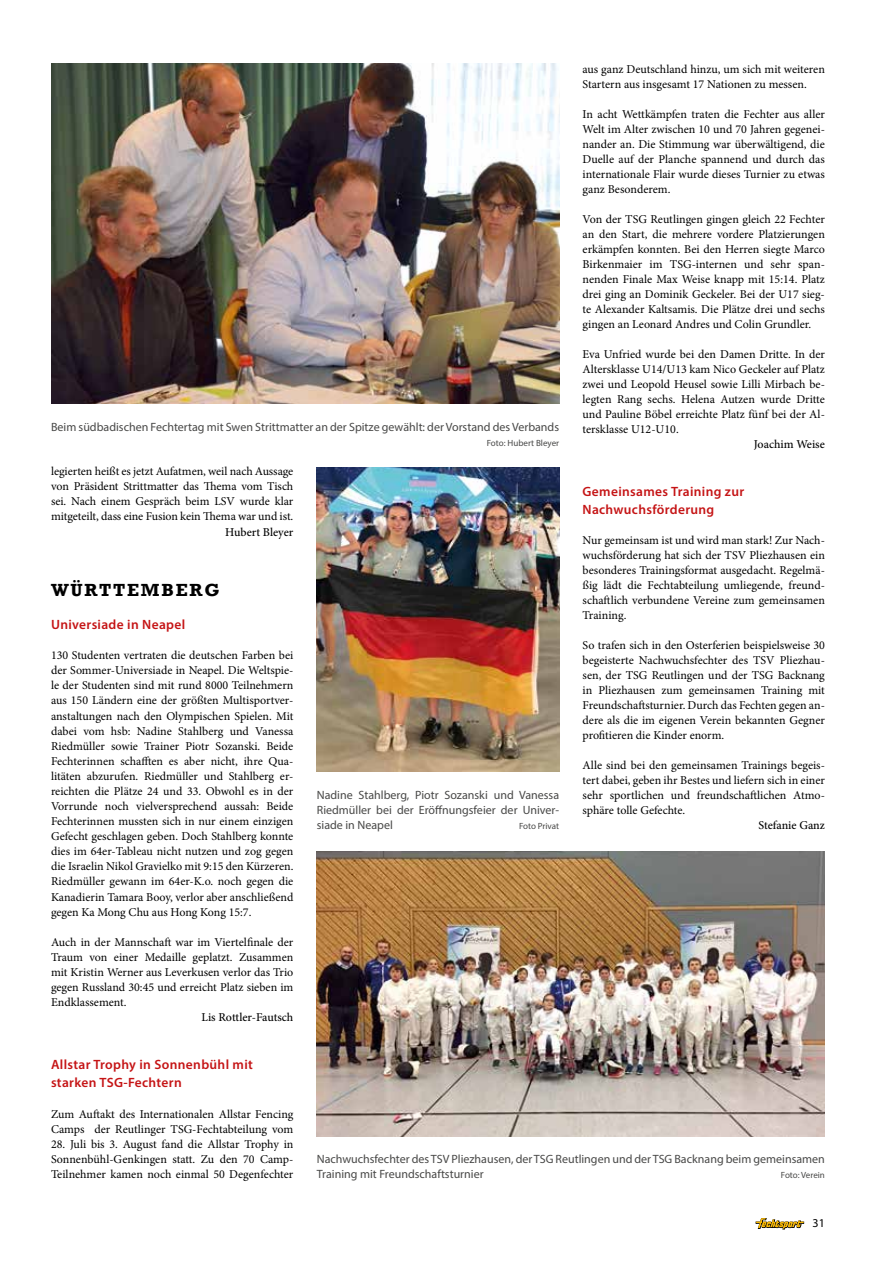
<style>
.page{position:relative;width:893px;height:1263px;background:#fff}
.page>*{position:absolute;margin:0;border:0;box-sizing:border-box;transform-origin:0 0}
.t1{font:700 18px "Rockwell";letter-spacing:.1em;color:#000}
.t2{font:600 13.5px/18.1px "Myriad Pro";letter-spacing:.025em;color:#c51415}
.t3{font:12px/15px "Minion Pro";color:#000;text-align:justify}
.t4{font:12px/15px "Myriad Pro";color:#484847;text-align:justify}
.t5{font:500 12px "Minion Pro";color:#000}
.t6{font:12px "Myriad Pro";color:#000}
.t7{font:9px "Myriad Pro";color:#484847}
</style>
<div class="page">
<svg style="left:756px;top:1218px;width:48px;height:11px"></svg>
<img style="left:317px;top:468px;width:242px;height:304px">
<img style="left:317px;top:851px;width:508px;height:285px">
<img style="left:51px;top:64px;width:508px;height:340px">
<p class="t3" style="left:583px;top:61px;width:244px">aus ganz Deutschland hinzu, um sich mit weiteren<br>Startern aus insgesamt 17 Nationen zu messen.</p>
<p class="t3" style="left:583px;top:106px;width:244px">In acht Wettkämpfen traten die Fechter aus aller Welt im Alter zwischen 10 und 70 Jahren gegenei&shy;nander an. Die Stimmung war überwältigend, die Duelle auf der Planche spannend und durch das internationale Flair wurde dieses Turnier zu etwas ganz Besonderem.</p>
<p class="t3" style="left:583px;top:211px;width:244px">Von der TSG Reutlingen gingen gleich 22 Fechter an den Start, die mehrere vordere Platzierungen erkämpfen konnten. Bei den Herren siegte Marco Birkenmaier im TSG-internen und sehr span&shy;nenden Finale Max Weise knapp mit 15:14. Platz drei ging an Dominik Geckeler. Bei der U17 sieg&shy;te Alexander Kaltsamis. Die Plätze drei und sechs gingen an Leonard Andres und Colin Grundler.</p>
<p class="t3" style="left:583px;top:346px;width:244px">Eva Unfried wurde bei den Damen Dritte. In der Altersklasse U14/U13 kam Nico Geckeler auf Platz zwei und Leopold Heusel sowie Lilli Mirbach be&shy;legten Rang sechs. Helena Autzen wurde Dritte und Pauline Böbel erreichte Platz fünf bei der Al&shy;tersklasse U12-U10.</p>
<p class="t5" style="left:754px;top:436px;width:73px">Joachim Weise</p>
<p class="t2" style="left:583px;top:482px;width:163px">Gemeinsames Training zur<br>Nachwuchsförderung</p>
<p class="t3" style="left:583px;top:532px;width:244px">Nur gemeinsam ist und wird man stark! Zur Nach&shy;wuchsförderung hat sich der TSV Pliezhausen ein besonderes Trainingsformat ausgedacht. Regelmä&shy;ßig lädt die Fechtabteilung umliegende, freund&shy;schaftlich verbundene Vereine zum gemeinsamen Training.</p>
<p class="t3" style="left:583px;top:637px;width:244px">So trafen sich in den Osterferien beispielsweise 30 begeisterte Nachwuchsfechter des TSV Pliezhau&shy;sen, der TSG Reutlingen und der TSG Backnang in Pliezhausen zum gemeinsamen Training mit Freundschaftsturnier. Durch das Fechten gegen an&shy;dere als die im eigenen Verein bekannten Gegner profitieren die Kinder enorm.</p>
<p class="t3" style="left:583px;top:757px;width:244px">Alle sind bei den gemeinsamen Trainings begeis&shy;tert dabei, geben ihr Bestes und liefern sich in einer sehr sportlichen und freundschaftlichen Atmo&shy;sphäre tolle Gefechte.</p>
<p class="t5" style="left:758px;top:817px;width:68px">Stefanie Ganz</p>
<p class="t4" style="left:51px;top:419px;width:510px">Beim südbadischen Fechtertag mit Swen Strittmatter an der Spitze gewählt: der Vorstand des Verbands</p>
<p class="t7" style="left:487px;top:437px;width:74px">Foto: Hubert Bleyer</p>
<p class="t3" style="left:51px;top:464px;width:244px">legierten heißt es jetzt Aufatmen, weil nach Aussage von Präsident Strittmatter das Thema vom Tisch sei. Nach einem Gespräch beim LSV wurde klar mitgeteilt, dass eine Fusion kein Thema war und ist.</p>
<p class="t5" style="left:225px;top:524px;width:70px">Hubert Bleyer</p>
<h1 class="t1" style="left:51px;top:579px;width:170px">WÜRTTEMBERG</h1>
<p class="t2" style="left:51px;top:615px;width:136px">Universiade in Neapel</p>
<p class="t3" style="left:51px;top:648px;width:244px">130 Studenten vertraten die deutschen Farben bei der Sommer-Universiade in Neapel. Die Weltspie&shy;le der Studenten sind mit rund 8000 Teilnehmern aus 150 Ländern eine der größten Multisportver&shy;anstaltungen nach den Olympischen Spielen. Mit dabei vom hsb: Nadine Stahlberg und Vanessa Riedmüller sowie Trainer Piotr Sozanski. Beide Fechterinnen schafften es aber nicht, ihre Qua&shy;litäten abzurufen. Riedmüller und Stahlberg er&shy;reichten die Plätze 24 und 33. Obwohl es in der Vorrunde noch vielversprechend aussah: Beide Fechterinnen mussten sich in nur einem einzigen Gefecht geschlagen geben. Doch Stahlberg konnte dies im 64er-Tableau nicht nutzen und zog gegen die Israelin Nikol Gravielko mit 9:15 den Kürzeren.<br>Riedmüller gewann im 64er-K.o. noch gegen die Kanadierin Tamara Booy, verlor aber anschließend gegen Ka Mong Chu aus Hong Kong 15:7.</p>
<p class="t3" style="left:51px;top:934px;width:244px">Auch in der Mannschaft war im Viertelfinale der Traum von einer Medaille geplatzt. Zusammen mit Kristin Werner aus Leverkusen verlor das Trio gegen Russland 30:45 und erreicht Platz sieben im Endklassement.</p>
<p class="t5" style="left:201px;top:1009px;width:93px">Lis Rottler-Fautsch</p>
<p class="t2" style="left:51px;top:1055px;width:203px">Allstar Trophy in Sonnenbühl mit starken TSG-Fechtern</p>
<p class="t3" style="left:51px;top:1106px;width:244px">Zum Auftakt des Internationalen Allstar Fencing<br>Camps der Reutlinger TSG-Fechtabteilung vom</p>
<p class="t3" style="left:51px;top:1136px;width:244px">28. Juli bis 3. August fand die Allstar Trophy in Sonnenbühl-Genkingen statt. Zu den 70 Camp-Teilnehmer kamen noch einmal 50 Degenfechter</p>
<p class="t4" style="left:317px;top:787px;width:244px">Nadine Stahlberg, Piotr Sozanski und Vanessa Riedmüller bei der Eröffnungsfeier der Univer&shy;siade in Neapel</p>
<p class="t7" style="left:519px;top:820px;width:42px">Foto Privat</p>
<p class="t4" style="left:317px;top:1151px;width:510px">Nachwuchsfechter des TSV Pliezhausen, der TSG Reutlingen und der TSG Backnang beim gemeinsamen<br>Training mit Freundschaftsturnier</p>
<p class="t7" style="left:781px;top:1169px;width:46px">Foto: Verein</p>
<p class="t6" style="left:813px;top:1216px;width:14px">31</p>
</div>
